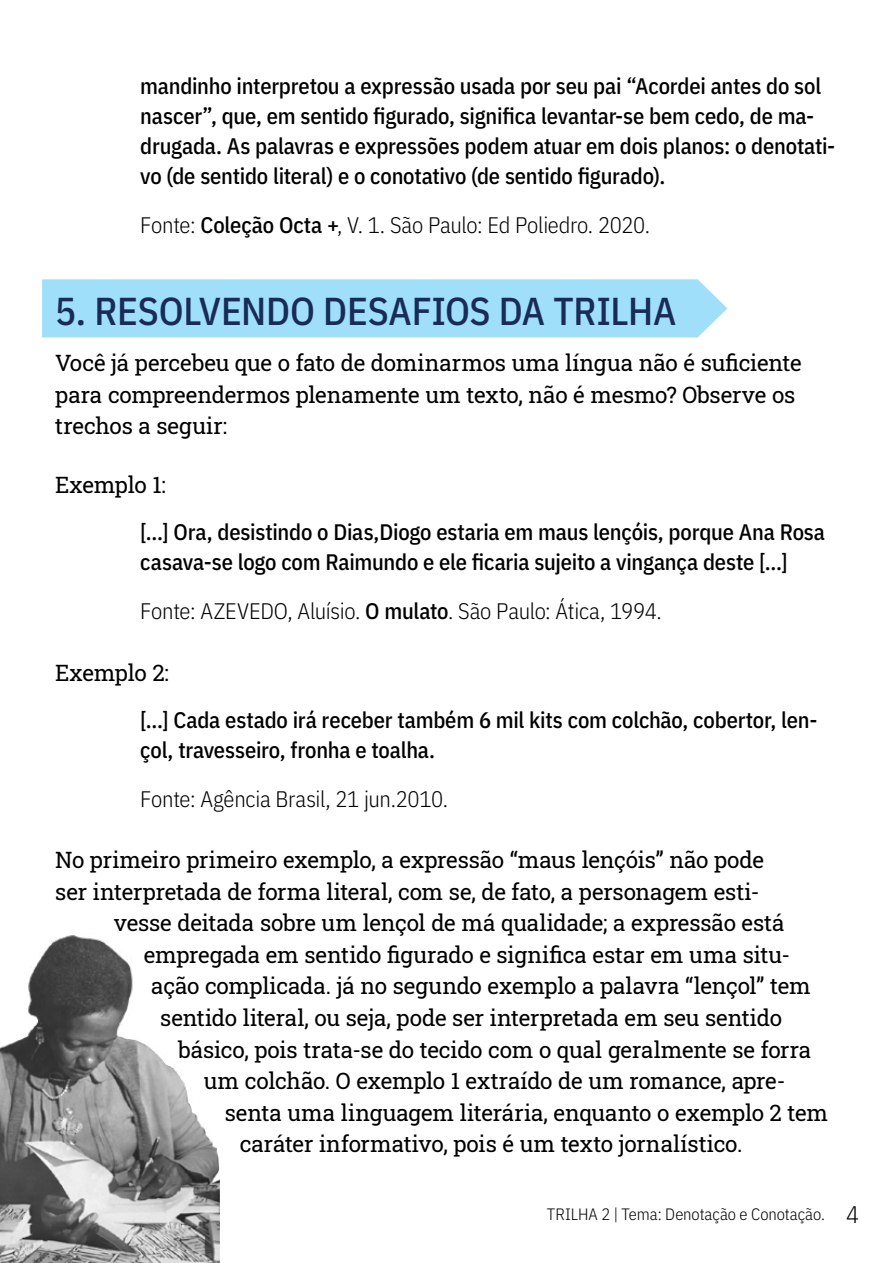
<style>
.page{position:relative;width:893px;height:1263px;background:#fff}
.page>*{position:absolute;margin:0;border:0;box-sizing:border-box;transform-origin:0 0}
.Etapa{font:500 39px "IBM Plex Sans Cond";letter-spacing:-.005em;color:#182c57}
.Texto_normal{font:22.5px/31.5px "Roboto Slab";letter-spacing:-.005em;color:#000}
.Texto___Retirado{font:500 22.5px/30px "IBM Plex Sans Cond";letter-spacing:-.01em;color:#000}
.Referência{font:300 22.5px "IBM Plex Sans Cond";letter-spacing:-.015em;color:#000}
.t1{font:300 16.5px "IBM Plex Sans Cond";letter-spacing:-.005em;color:#000}
.s1{font-weight:500}
.s2{font-size:24px}
</style>
<div class="page">
<img style="left:0;top:935px;width:219px;height:328px">
<div style="left:42px;top:279px;width:685px;height:58px;background:#a0dffa"></div>
<p class="Texto___Retirado" style="left:140px;top:69px;width:696px">mandinho interpretou a expressão usada por seu pai “Acordei antes do sol nascer”, que, em sentido figurado, significa levantar-se bem cedo, de ma&shy;drugada. As palavras e expressões podem atuar em dois planos: o denotati&shy;vo (de sentido literal) e o conotativo (de sentido figurado).</p>
<p class="Referência" style="left:140px;top:208px;width:511px">Fonte: <span class="s1">Coleção Octa +</span>, V. 1. São Paulo: Ed Poliedro. 2020.</p>
<p class="Etapa" style="left:55px;top:280px;width:623px">5. RESOLVENDO DESAFIOS DA TRILHA</p>
<p class="Texto_normal" style="left:55px;top:347px;width:748px">Você já percebeu que o fato de dominarmos uma língua não é suficiente para compreendermos plenamente um texto, não é mesmo? Observe os trechos a seguir:</p>
<p class="Texto_normal" style="left:55px;top:469px;width:112px">Exemplo 1:</p>
<p class="Texto___Retirado" style="left:140px;top:515px;width:686px">[...] Ora, desistindo o Dias,Diogo estaria em maus lençóis, porque Ana Rosa casava-se logo com Raimundo e ele ficaria sujeito a vingança deste [...]</p>
<p class="Referência" style="left:140px;top:594px;width:523px">Fonte: AZEVEDO, Aluísio. <span class="s1">O mulato</span>. São Paulo: Ática, 1994.</p>
<p class="Texto_normal" style="left:55px;top:656px;width:115px">Exemplo 2:</p>
<p class="Texto___Retirado" style="left:140px;top:703px;width:679px">[...] Cada estado irá receber também 6 mil kits com colchão, cobertor, len&shy;çol, travesseiro, fronha e toalha.</p>
<p class="Referência" style="left:140px;top:782px;width:309px">Fonte: Agência Brasil, 21 jun.2010.</p>
<p class="Texto_normal" style="left:55px;top:844px;width:710px">No primeiro primeiro exemplo, a expressão “maus lençóis” não pode</p>
<p class="Texto_normal" style="left:55px;top:875px;width:706px">ser interpretada de forma literal, com se, de fato, a personagem esti-</p>
<p class="Texto_normal" style="left:114px;top:907px;width:672px">vesse deitada sobre um lençol de má qualidade; a expressão está</p>
<p class="Texto_normal" style="left:144px;top:938px;width:648px">empregada em sentido figurado e significa estar em uma situ-</p>
<p class="Texto_normal" style="left:151px;top:970px;width:661px">ação complicada. já no segundo exemplo a palavra “lençol” tem</p>
<p class="Texto_normal" style="left:160px;top:1001px;width:623px">sentido literal, ou seja, pode ser interpretada em seu sentido</p>
<p class="Texto_normal" style="left:178px;top:1033px;width:635px">básico, pois trata-se do tecido com o qual geralmente se forra</p>
<p class="Texto_normal" style="left:204px;top:1064px;width:583px">um colchão. O exemplo 1 extraído de um romance, apre-</p>
<p class="Texto_normal" style="left:225px;top:1096px;width:605px">senta uma linguagem literária, enquanto o exemplo 2 tem</p>
<p class="Texto_normal" style="left:240px;top:1127px;width:504px">caráter informativo, pois é um texto jornalístico.</p>
<p class="t1" style="left:547px;top:1202px;width:314px">TRILHA 2 | Tema: Denotação e Conotação. <span class="s2">4</span></p>
</div>
